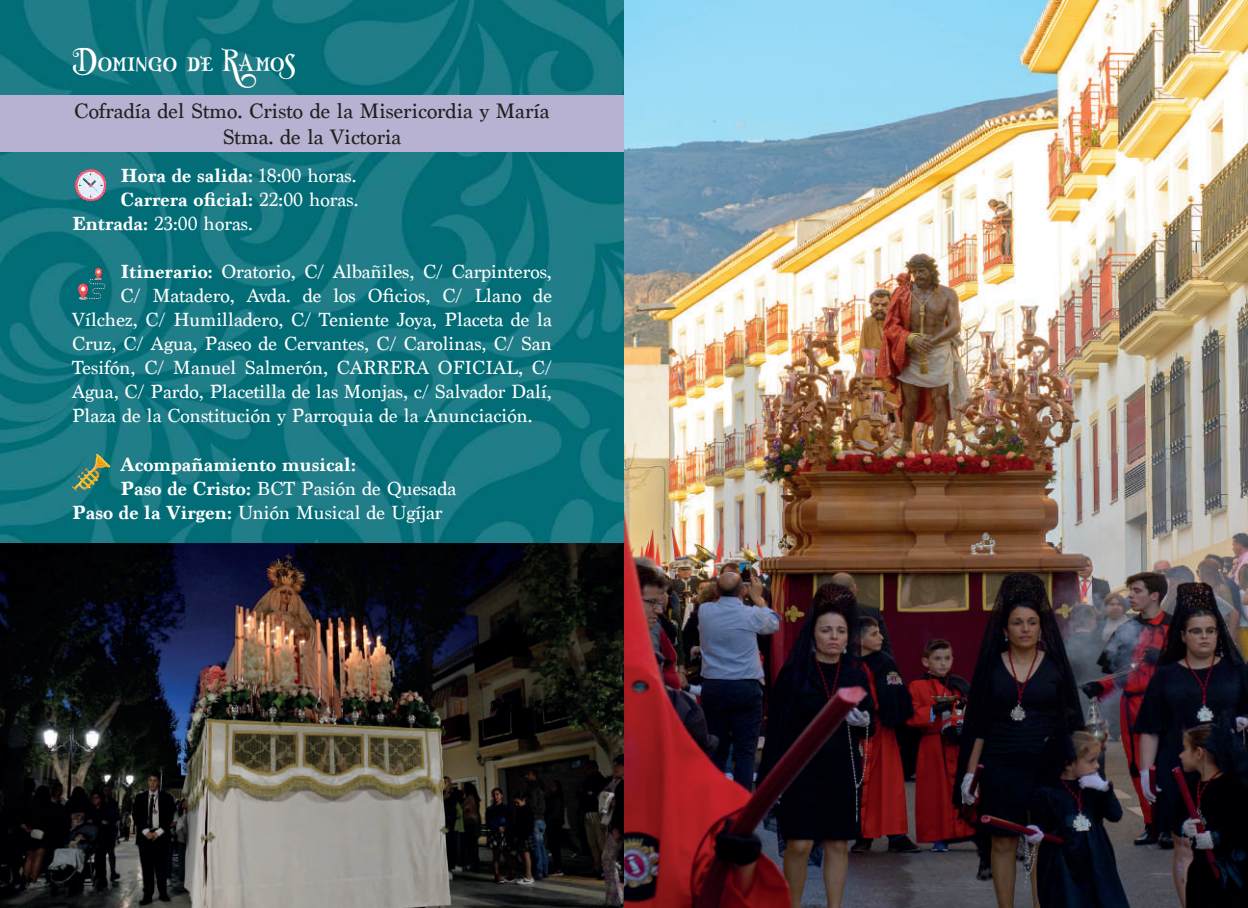
<style>
.page{position:relative;width:1248px;height:908px;background:#fff}
.page>*{position:absolute;margin:0;border:0;box-sizing:border-box;transform-origin:0 0}
.t1{font:34px "Misteri Caps";color:#fff}
.t2{font:22px/26.4px "Marion";color:#231f20;text-align:center}
.t3{font:20px "Marion";color:#fff}
.t4{font:700 20px "Marion";color:#fff}
.s1{font-weight:400}
.s2{font-weight:700}
</style>
<div class="page">
<img style="left:0;top:0;width:624px;height:543px">
<div style="left:0;top:95px;width:624px;height:57px;background:#b7b2d1"></div>
<img style="left:74px;top:265px;width:34px;height:36px">
<img style="left:76px;top:169px;width:30px;height:31px">
<img style="left:72px;top:454px;width:37px;height:36px">
<img style="left:0;top:543px;width:624px;height:364px">
<img style="left:624px;top:0;width:623px;height:907px">
<h1 class="t1" style="left:72px;top:40px;width:225px">Domingo de Ramos</h1>
<p class="t2" style="left:74px;top:97px;width:477px">Cofradía del Stmo. Cristo de la Misericordia y María<br>Stma. de la Victoria</p>
<p class="t4" style="left:120px;top:164px;width:237px">Hora de salida: <span class="s1">18:00 horas.</span></p>
<p class="t4" style="left:120px;top:188px;width:239px">Carrera oficial: <span class="s1">22:00 horas.</span></p>
<p class="t3" style="left:72px;top:212px;width:182px"><span class="s2">Entrada:</span> 23:00 horas.</p>
<p class="t3" style="left:120px;top:260px;width:433px"><span class="s2">Itinerario:</span> Oratorio, C/ Albañiles, C/ Carpinteros,</p>
<p class="t3" style="left:120px;top:284px;width:433px">C/ Matadero, Avda. de los Oficios, C/ Llano de</p>
<p class="t3" style="left:72px;top:308px;width:481px">Vílchez, C/ Humilladero, C/ Teniente Joya, Placeta de la</p>
<p class="t3" style="left:72px;top:332px;width:481px">Cruz, C/ Agua, Paseo de Cervantes, C/ Carolinas, C/ San</p>
<p class="t3" style="left:72px;top:356px;width:481px">Tesifón, C/ Manuel Salmerón, CARRERA OFICIAL, C/</p>
<p class="t3" style="left:72px;top:380px;width:481px">Agua, C/ Pardo, Placetilla de las Monjas, c/ Salvador Dalí,</p>
<p class="t3" style="left:72px;top:404px;width:462px">Plaza de la Constitución y Parroquia de la Anunciación.</p>
<p class="t4" style="left:120px;top:452px;width:237px">Acompañamiento musical:</p>
<p class="t3" style="left:120px;top:476px;width:337px"><span class="s2">Paso de Cristo:</span> BCT Pasión de Quesada</p>
<p class="t3" style="left:72px;top:500px;width:372px"><span class="s2">Paso de la Virgen:</span> Unión Musical de Ugíjar</p>
</div>
